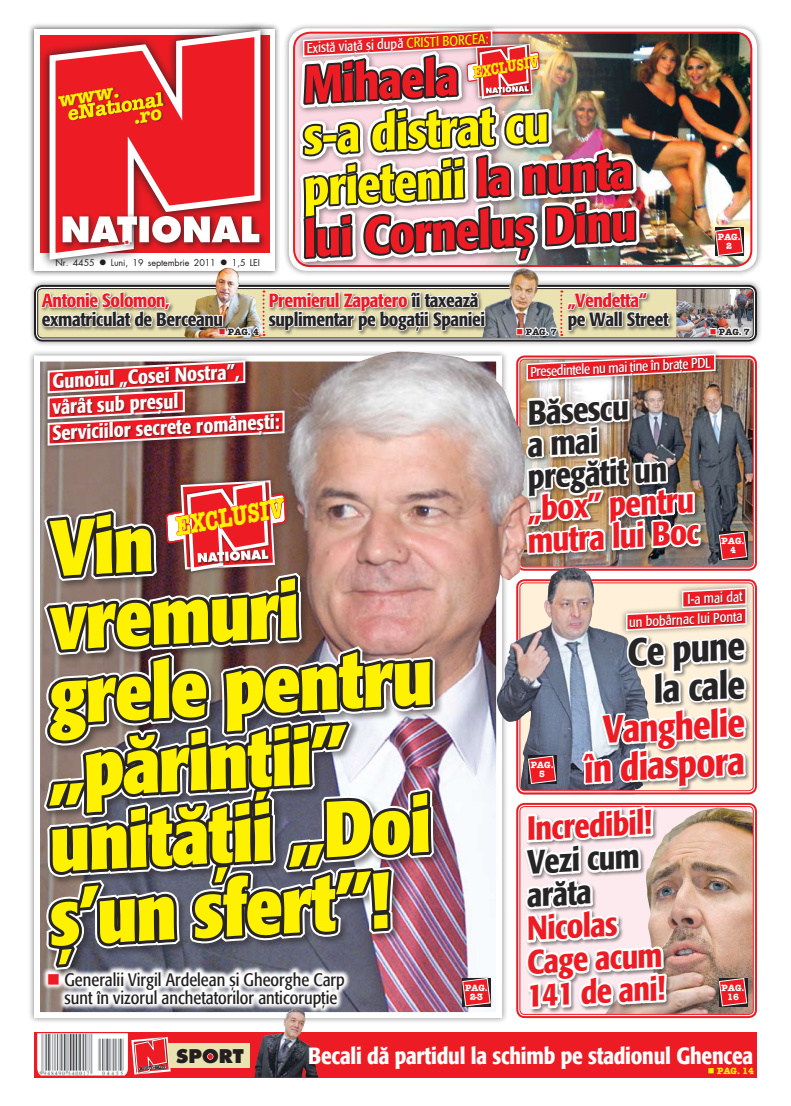
<style>
.page{position:relative;width:791px;height:1106px;background:#fff}
.page>*{position:absolute;margin:0;border:0;box-sizing:border-box;transform-origin:0 0}
.t1{font:700 condensed 78.2px/73.7px "R Formata";color:#fff200}
.t2{font:500 condensed 51.3px/51.3px "R Formata";color:#ed1c24}
.t3{font:500 condensed 38.4px/38.2px "R Formata";color:#ed1c24;text-align:center}
.t4{font:500 condensed 38.4px/38.2px "R Formata";color:#272425;text-align:center}
.t5{font:500 condensed 34px/32px "R Formata";color:#ed1c24}
.t6{font:500 condensed 34px/32px "R Formata";color:#272425}
.t7{font:500 condensed 33.3px/33.3px "R Formata";color:#ed1c24}
.t8{font:500 condensed 33.3px/33.3px "R Formata";color:#272425}
.t9{font:26.9px "American Type Writer Bold Rom";color:#fff200;scale:.73 1}
.t10{font:500 condensed 23.3px "R Formata";letter-spacing:-.01em;color:#fff}
.t11{font:500 condensed 20px/26px "R Formata";color:#fff}
.t12{font:20px "American Type Writer Bold Rom";color:#fff200}
.t13{font:500 condensed 19px/19px "R Formata";letter-spacing:-.02em;color:#272425}
.t14{font:500 condensed 19px "R Formata";letter-spacing:-.02em;color:#ed1c24}
.t15{font:18.5px "Futura Extra Bold Rom";color:#231f20}
.t16{font:18px/18px "R Formata Condensed";color:#231f20;text-align:center}
.t17{font:16.3px "American Type Writer Bold Rom";color:#fff200;scale:.73 1}
.t18{font:14px/20px "R Formata Condensed";color:#fff;text-align:right}
.t19{font:9px "Futura";letter-spacing:-.01em;color:#231f20}
.t20{font:9px/9px "American Type Writer Bold Rom";color:#fff;text-align:center}
.t21{font:9px "American Type Writer Bold Rom";color:#272425}
.t22{font:9px "American Type Writer Bold Rom";color:#fff200}
.s1{color:#fff200}
.s2{color:#ed1c24}
</style>
<div class="page">
<div style="left:28px;top:23px;width:258px;height:258px;background:#231f20;opacity:.75"></div>
<div style="left:282px;top:22px;width:486px;height:259px;background:#231f20;opacity:.5"></div>
<div style="left:28px;top:279px;width:763px;height:102px;background:#231f20;opacity:.5"></div>
<div style="left:525px;top:395px;width:245px;height:206px;background:#231f20;opacity:.5"></div>
<img style="left:38px;top:22px;width:718px;height:1056px">
<h3 class="t12" style="left:56px;top:88px;width:63px;rotate:-9deg">www.</h3>
<p class="t19" style="left:55px;top:257px;width:206px">Nr. 4455 ● Luni, 19 septembrie 2011 ● 1,5 LEI</p>
<p class="t18" style="left:306px;top:38px;width:184px;rotate:-3deg">Există viaţă şi după <span class="s1">Cristi Borce a:</span></p>
<p class="t17" style="left:471px;top:63px;width:92px;rotate:-10deg">EXCLUSIV</p>
<h2 class="t2" style="left:301px;top:60px;width:157px;rotate:-3deg">Mihaela</h2>
<h2 class="t2" style="left:296px;top:112px;width:335px;rotate:-3deg"><span class="s1">s-a distrat cu prietenii</span> la nunta lui Corneluş Dinu</h2>
<p class="t20" style="left:718px;top:232px;width:24px">PAG.<br>2</p>
<h3 class="t14" style="left:568px;top:289px;width:80px">„Vendetta“</h3>
<h3 class="t13" style="left:568px;top:310px;width:103px">pe Wall Street</h3>
<h3 class="t14" style="left:42px;top:289px;width:129px">Antonie Solomon,</h3>
<h3 class="t13" style="left:42px;top:310px;width:183px">exmatriculat de Berceanu</h3>
<h3 class="t13" style="left:269px;top:291px;width:218px"><span class="s2">Premierul Zapatero</span> îi taxează suplimentar pe bogaţii Spaniei</h3>
<p class="t21" style="left:219px;top:326px;width:42px"><span class="s2">■</span> PAG. 4</p>
<p class="t21" style="left:710px;top:326px;width:42px"><span class="s2">■</span> PAG. 7</p>
<p class="t21" style="left:517px;top:326px;width:42px"><span class="s2">■</span> PAG. 7</p>
<h3 class="t11" style="left:49px;top:369px;width:229px;rotate:-3deg">Gunoiul „Cosei Nostra”, vârât sub preşul<br>Serviciilor secrete româneşti:</h3>
<p class="t18" style="left:530px;top:362px;width:182px;rotate:-3deg">Preşedintele nu mai ţine în braţe PDL</p>
<h3 class="t6" style="left:523px;top:397px;width:141px;rotate:-3deg">Băsescu<br>a mai pregătit un</h3>
<h3 class="t5" style="left:525px;top:494px;width:173px;rotate:-3deg">„box” pentru mutra lui Boc</h3>
<h3 class="t9" style="left:172px;top:510px;width:152px;rotate:-10deg">EXCLUSIV</h3>
<h1 class="t1" style="left:27px;top:514px;width:397px;rotate:-3deg">Vin<br>vremuri grele pentru „părinţii” unităţii „Doi ş’un sfert”!</h1>
<p class="t20" style="left:722px;top:536px;width:24px">PAG.<br>4</p>
<p class="t18" style="left:627px;top:592px;width:119px;rotate:-3deg">I-a mai dat<br>un bobârnac lui Ponta</p>
<h3 class="t4" style="left:626px;top:634px;width:119px;rotate:-3deg">Ce pune la cale</h3>
<h3 class="t3" style="left:580px;top:713px;width:165px;rotate:-3deg">Vanghelie în diaspora</h3>
<p class="t20" style="left:531px;top:760px;width:24px">PAG.<br>5</p>
<h3 class="t7" style="left:526px;top:812px;width:127px;rotate:-3deg">Incredibil!</h3>
<h3 class="t8" style="left:524px;top:846px;width:116px;rotate:-3deg">Vezi cum arăta</h3>
<h3 class="t7" style="left:522px;top:913px;width:140px;rotate:-3deg">Nicolas<br>Cage acum<br>141 de ani!</h3>
<p class="t16" style="left:47px;top:970px;width:299px"><span class="s2">■</span> Generalii Virgil Ardelean şi Gheorghe Carp sunt în vizorul anchetatorilor anticorupţie</p>
<p class="t20" style="left:465px;top:982px;width:24px">PAG.<br>2-3</p>
<p class="t20" style="left:722px;top:982px;width:24px">PAG.<br>16</p>
<h3 class="t15" style="left:176px;top:1045px;width:69px">SPORT</h3>
<h3 class="t10" style="left:308px;top:1042px;width:446px">Becali dă partidul la schimb pe stadionul Ghencea</h3>
<p class="t22" style="left:708px;top:1065px;width:48px">■ PAG. 14</p>
</div>
